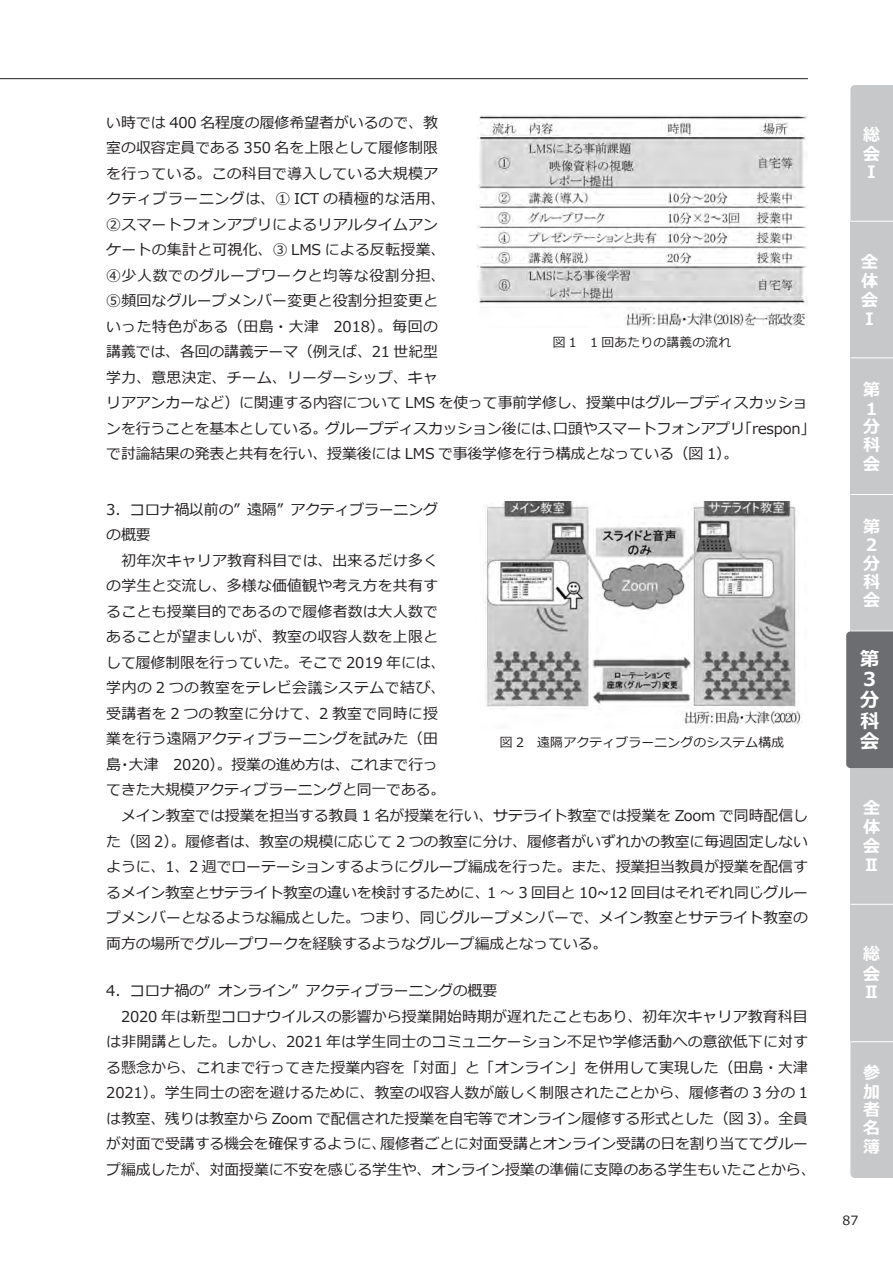
<style>
.page{position:relative;width:893px;height:1263px;background:#fff}
.page>*{position:absolute;margin:0;border:0;box-sizing:border-box;transform-origin:0 0}
.t1{font:700 19.2px/20.7px "Meiryo";color:#fff}
.t2{font:700 16.95px/18.3px "Meiryo";color:#fff;text-align:justify}
.t3{font:14.85px/25.5px "Meiryo";color:#231f20}
.t4{font:12.75px "Meiryo";letter-spacing:.02em;color:#231f20}
</style>
<div class="page">
<div style="left:850px;top:222px;width:43px;height:136px;background:#c7c8ca"></div>
<div style="left:850px;top:358px;width:43px;height:137px;background:#c7c8ca"></div>
<div style="left:850px;top:495px;width:43px;height:136px;background:#c7c8ca"></div>
<div style="left:850px;top:768px;width:43px;height:137px;background:#c7c8ca"></div>
<div style="left:850px;top:905px;width:43px;height:136px;background:#c7c8ca"></div>
<div style="left:850px;top:1042px;width:43px;height:136px;background:#c7c8ca"></div>
<div style="left:850px;top:85px;width:43px;height:136px;background:#c7c8ca"></div>
<hr style="left:850px;top:357px;width:43px;height:1px;background:#fff">
<hr style="left:850px;top:494px;width:43px;height:1px;background:#fff">
<hr style="left:850px;top:904px;width:43px;height:1px;background:#fff">
<div style="left:846px;top:631px;width:47px;height:137px;background:#6c6d70"></div>
<hr style="left:0;top:78px;width:808px;height:1px;background:#231f20">
<img style="left:485px;top:502px;width:317px;height:227px">
<img style="left:476px;top:115px;width:332px;height:212px">
<p class="t3" style="left:106px;top:110px;width:711px">い時では 400 名程度の履修希望者がいるので、教<br>室の収容定員である 350 名を上限として履修制限<br>を行っている。この科目で導入している大規模ア<br>クティブラーニングは、① ICT の積極的な活用、<br>②スマートフォンアプリによるリアルタイムアン<br>ケートの集計と可視化、③ LMS による反転授業、<br>④少人数でのグループワークと均等な役割分担、<br>⑤頻回なグループメンバー変更と役割分担変更と<br>いった特色がある（田島・大津　2018）。毎回の<br>講義では、各回の講義テーマ（例えば、21 世紀型<br>学力、意思決定、チーム、リーダーシップ、キャ<br>リアアンカーなど）に関連する内容について LMS を使って事前学修し、授業中はグループディスカッションを行うことを基本としている。グループディスカッション後には、口頭やスマートフォンアプリ「respon」で討論結果の発表と共有を行い、授業後には LMS で事後学修を行う構成となっている（図 1）。</p>
<p class="t4" style="left:553px;top:335px;width:180px">図 1　1 回あたりの講義の流れ</p>
<p class="t3" style="left:106px;top:497px;width:333px">3. コロナ禍以前の” 遠隔” アクティブラーニングの概要</p>
<p class="t3" style="left:106px;top:548px;width:341px">　初年次キャリア教育科目では、出来るだけ多くの学生と交流し、多様な価値観や考え方を共有することも授業目的であるので履修者数は大人数であることが望ましいが、教室の収容人数を上限として履修制限を行っていた。そこで 2019 年には、学内の 2 つの教室をテレビ会議システムで結び、受講者を 2 つの教室に分けて、2 教室で同時に授業を行う遠隔アクティブラーニングを試みた（田島・大津　2020）。授業の進め方は、これまで行ってきた大規模アクティブラーニングと同一である。</p>
<p class="t3" style="left:106px;top:803px;width:703px;text-align:justify">　メイン教室では授業を担当する教員 1 名が授業を行い、サテライト教室では授業を Zoom で同時配信した（図 2）。履修者は、教室の規模に応じて 2 つの教室に分け、履修者がいずれかの教室に毎週固定しないように、1、2 週でローテーションするようにグループ編成を行った。また、授業担当教員が授業を配信するメイン教室とサテライト教室の違いを検討するために、1 〜 3 回目と 10~12 回目はそれぞれ同じグループメンバーとなるような編成とした。つまり、同じグループメンバーで、メイン教室とサテライト教室の両方の場所でグループワークを経験するようなグループ編成となっている。</p>
<p class="t3" style="left:106px;top:978px;width:392px">4. コロナ禍の” オンライン” アクティブラーニングの概要</p>
<p class="t3" style="left:106px;top:1004px;width:718px">　2020 年は新型コロナウイルスの影響から授業開始時期が遅れたこともあり、初年次キャリア教育科目は非開講とした。しかし、2021 年は学生同士のコミュニケーション不足や学修活動への意欲低下に対する懸念から、これまで行ってきた授業内容を「対面」と「オンライン」を併用して実現した（田島・大津　2021）。学生同士の密を避けるために、教室の収容人数が厳しく制限されたことから、履修者の 3 分の 1は教室、残りは教室から Zoom で配信された授業を自宅等でオンライン履修する形式とした（図 3）。全員が対面で受講する機会を確保するように、履修者ごとに対面受講とオンライン受講の日を割り当ててグループ編成したが、対面授業に不安を感じる学生や、オンライン授業の準備に支障のある学生もいたことから、</p>
<p class="t4" style="left:500px;top:735px;width:286px">図 2　遠隔アクティブラーニングのシステム構成</p>
<p class="t2" style="left:863px;top:126px;width:18px">総会Ⅰ</p>
<p class="t2" style="left:861px;top:252px;width:18px;line-height:19px">全体会Ⅰ</p>
<p class="t2" style="left:863px;top:381px;width:18px;text-align:left">第<br>1分科会</p>
<p class="t2" style="left:863px;top:518px;width:18px;text-align:left">第<br>2分科会</p>
<p class="t1" style="left:860px;top:649px;width:21px">第<br>3分科会</p>
<p class="t2" style="left:863px;top:799px;width:18px;line-height:19px">全体会Ⅱ</p>
<p class="t2" style="left:863px;top:945px;width:18px;line-height:18.9px">総会Ⅱ</p>
<p class="t2" style="left:863px;top:1064px;width:18px">参加者名簿</p>
<p class="t4" style="left:842px;top:1213px;width:17px">87</p>
</div>
